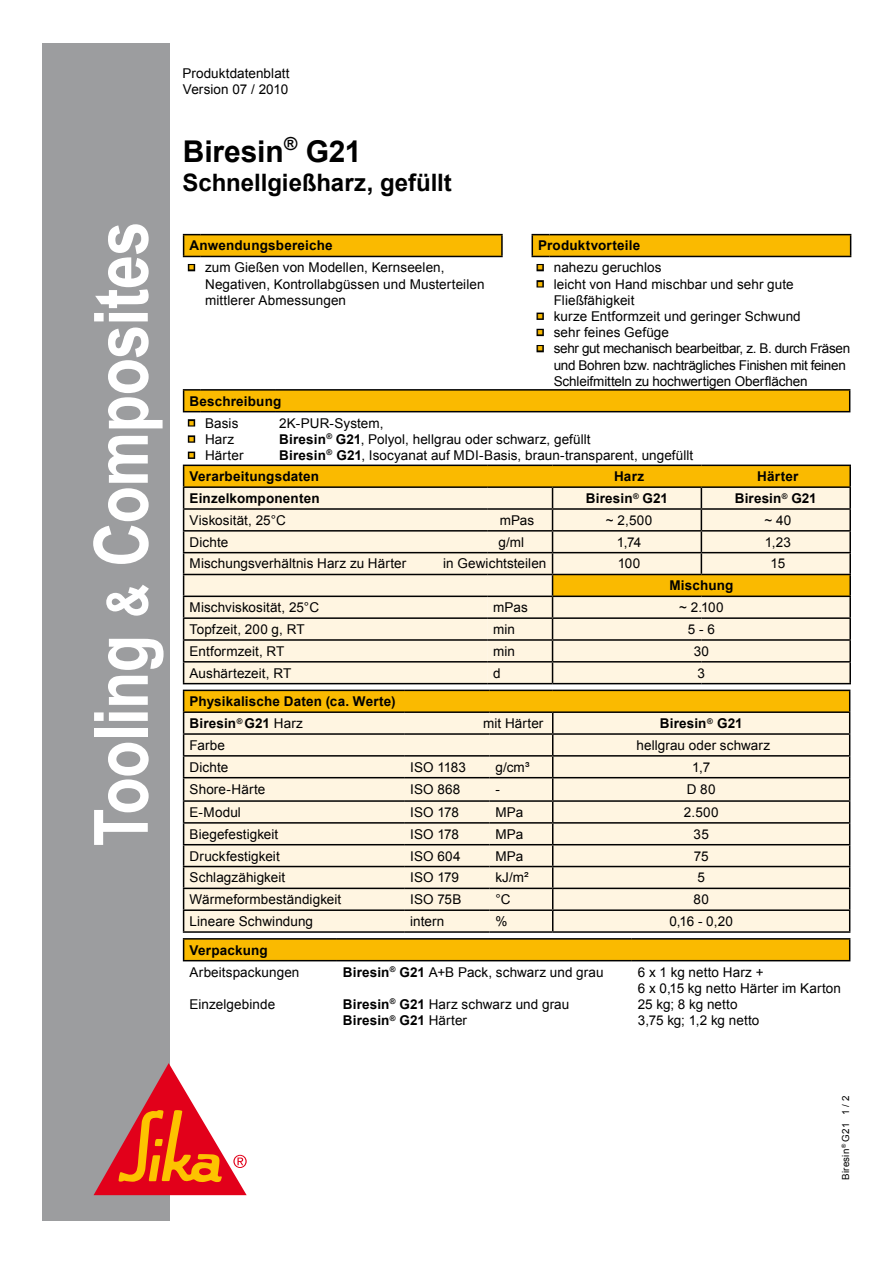
<style>
.page{position:relative;width:893px;height:1263px;background:#fff}
.page>*{position:absolute;margin:0;border:0;box-sizing:border-box;transform-origin:0 0}
.t1{font:700 75px "Arial Narrow";letter-spacing:-.01em;color:#fff}
.t2{font:700 30px "Arial";letter-spacing:-.005em;color:#000}
.t3{font:700 24px "Arial";color:#000}
.t4{font:13.5px/16.2px "Arial";letter-spacing:.005em;color:#000}
.t5{font:700 13.5px/21.9px "Arial";letter-spacing:.01em;color:#000}
.t6{font:9.75px "Arial";letter-spacing:.015em;color:#000}
.t7{font:7.5px/16.2px "Wingdings";color:#faba00;text-align:justify}
.s1{font-size:57px}
.s2{color:#faba00}
.s3{font-weight:700}
.s4{font-weight:400}
</style>
<div class="page">
<div style="left:43px;top:43px;width:127px;height:1177px;background:#9c9d9f"></div>
<svg style="left:94px;top:1063px;width:153px;height:132px"></svg>
<hr style="left:183px;top:690px;width:221px;height:1px;background:#000">
<hr style="left:404px;top:690px;width:85px;height:1px;background:#000">
<hr style="left:489px;top:690px;width:64px;height:1px;background:#000">
<hr style="left:553px;top:690px;width:297px;height:1px;background:#000">
<hr style="left:183px;top:931px;width:221px;height:2px;background:#000">
<hr style="left:553px;top:931px;width:297px;height:2px;background:#000">
<svg style="left:183px;top:691px;width:667px;height:240px"></svg>
<hr style="left:404px;top:931px;width:85px;height:2px;background:#000">
<hr style="left:489px;top:931px;width:64px;height:2px;background:#000">
<div style="left:184px;top:939px;width:666px;height:22px;background:#faba00"></div>
<hr style="left:183px;top:938px;width:154px;height:1px;background:#000">
<svg style="left:183px;top:939px;width:1px;height:21px"></svg>
<hr style="left:337px;top:938px;width:295px;height:1px;background:#000">
<hr style="left:632px;top:938px;width:218px;height:1px;background:#000">
<svg style="left:849px;top:939px;width:1px;height:21px"></svg>
<hr style="left:183px;top:960px;width:154px;height:1px;background:#000">
<hr style="left:337px;top:960px;width:295px;height:1px;background:#000">
<hr style="left:632px;top:960px;width:218px;height:1px;background:#000">
<svg style="left:183px;top:234px;width:668px;height:450px"></svg>
<h1 class="t1" style="left:65px;top:846px;width:626px;rotate:-90deg">Tooling <span class="s1">&amp;</span> Composites</h1>
<p class="t4" style="left:182px;top:65px;width:109px">Produktdatenblatt</p>
<p class="t4" style="left:183px;top:81px;width:107px">Version 07 / 2010</p>
<h2 class="t2" style="left:183px;top:132px;width:180px">Biresin<sup>®</sup> G21</h2>
<h3 class="t3" style="left:182px;top:167px;width:271px">Schnellgießharz, gefüllt</h3>
<p class="t5" style="left:190px;top:235px;width:145px">Anwendungsbereiche</p>
<p class="t4" style="left:205px;top:260px;width:281px;text-indent:-16px"><span class="s2">■</span> zum Gießen von Modellen, Kernseelen,<br>Negativen, Kontrollabgüssen und Musterteilen mittlerer Abmessungen</p>
<p class="t5" style="left:538px;top:235px;width:103px">Produktvorteile</p>
<p class="t7" style="left:537px;top:308px;width:7px">■ ■ ■</p>
<p class="t4" style="left:554px;top:260px;width:298px">nahezu geruchlos<br>leicht von Hand mischbar und sehr gute Fließfähigkeit<br>kurze Entformzeit und geringer Schwund<br>sehr feines Gefüge<br>sehr gut mechanisch bearbeitbar, z. B. durch Fräsen und Bohren bzw. nachträgliches Finishen mit feinen Schleifmitteln zu hochwertigen Oberflächen</p>
<p class="t5" style="left:190px;top:390px;width:93px">Beschreibung</p>
<p class="t7" style="left:189px;top:415px;width:7px">■ ■ ■</p>
<p class="t4" style="left:205px;top:415px;width:40px">Basis<br>Harz<br>Härter</p>
<p class="t4" style="left:279px;top:415px;width:415px">2K-PUR-System,<br><span class="s3">Biresin</span><sup>®</sup> <span class="s3">G21</span>, Polyol, hellgrau oder schwarz, gefüllt<br><span class="s3">Biresin</span><sup>®</sup> <span class="s3">G21</span>, Isocyanat auf MDI-Basis, braun-transparent, ungefüllt</p>
<p class="t5" style="left:190px;top:466px;width:131px">Verarbeitungsdaten</p>
<p class="t5" style="left:614px;top:466px;width:32px">Harz</p>
<p class="t5" style="left:757px;top:466px;width:43px">Härter</p>
<p class="t5" style="left:190px;top:488px;width:132px">Einzelkomponenten</p>
<p class="t5" style="left:586px;top:488px;width:84px">Biresin<sup>®</sup> G21</p>
<p class="t5" style="left:735px;top:488px;width:84px">Biresin<sup>®</sup> G21</p>
<p class="t4" style="left:190px;top:512px;width:98px">Viskosität, 25°C</p>
<p class="t4" style="left:500px;top:512px;width:36px">mPas</p>
<p class="t4" style="left:606px;top:512px;width:48px">~ 2,500</p>
<p class="t4" style="left:764px;top:512px;width:28px">~ 40</p>
<p class="t4" style="left:190px;top:534px;width:40px">Dichte</p>
<p class="t4" style="left:499px;top:534px;width:27px">g/ml</p>
<p class="t4" style="left:617px;top:534px;width:26px">1,74</p>
<p class="t4" style="left:765px;top:534px;width:28px">1,23</p>
<p class="t4" style="left:190px;top:556px;width:218px">Mischungsverhältnis Harz zu Härter</p>
<p class="t4" style="left:443px;top:556px;width:105px">in Gewichtsteilen</p>
<p class="t4" style="left:618px;top:556px;width:24px">100</p>
<p class="t4" style="left:771px;top:556px;width:16px">15</p>
<p class="t5" style="left:669px;top:575px;width:66px">Mischung</p>
<p class="t4" style="left:190px;top:599px;width:131px">Mischviskosität, 25°C</p>
<p class="t4" style="left:493px;top:599px;width:36px">mPas</p>
<p class="t4" style="left:679px;top:599px;width:46px">~ 2.100</p>
<p class="t4" style="left:190px;top:621px;width:117px">Topfzeit, 200 g, RT</p>
<p class="t4" style="left:493px;top:621px;width:23px">min</p>
<p class="t4" style="left:688px;top:621px;width:29px">5 - 6</p>
<p class="t4" style="left:190px;top:643px;width:96px">Entformzeit, RT</p>
<p class="t4" style="left:493px;top:643px;width:23px">min</p>
<p class="t4" style="left:694px;top:643px;width:17px">30</p>
<p class="t4" style="left:190px;top:665px;width:103px">Aushärtezeit, RT</p>
<p class="t4" style="left:493px;top:665px;width:9px">d</p>
<p class="t4" style="left:698px;top:665px;width:9px">3</p>
<p class="t5" style="left:190px;top:691px;width:208px">Physikalische Daten (ca. Werte)<br>Biresin<sup>®</sup> G21 <span class="s4">Harz</span></p>
<p class="t4" style="left:483px;top:715px;width:62px">mit Härter</p>
<p class="t5" style="left:660px;top:713px;width:84px">Biresin<sup>®</sup> G21</p>
<p class="t4" style="left:190px;top:737px;width:37px">Farbe</p>
<p class="t4" style="left:636px;top:737px;width:135px">hellgrau oder schwarz</p>
<p class="t4" style="left:190px;top:759px;width:40px">Dichte</p>
<p class="t4" style="left:410px;top:759px;width:57px">ISO 1183</p>
<p class="t4" style="left:495px;top:759px;width:36px">g/cm³</p>
<p class="t4" style="left:692px;top:759px;width:19px">1,7</p>
<p class="t4" style="left:190px;top:781px;width:77px">Shore-Härte</p>
<p class="t4" style="left:410px;top:781px;width:52px">ISO 868</p>
<p class="t4" style="left:495px;top:781px;width:6px">-</p>
<p class="t4" style="left:687px;top:781px;width:30px">D 80</p>
<p class="t4" style="left:190px;top:804px;width:53px">E-Modul</p>
<p class="t4" style="left:410px;top:804px;width:50px">ISO 178</p>
<p class="t4" style="left:495px;top:804px;width:29px">MPa</p>
<p class="t4" style="left:684px;top:804px;width:36px">2.500</p>
<p class="t4" style="left:190px;top:826px;width:90px">Biegefestigkeit</p>
<p class="t4" style="left:410px;top:826px;width:50px">ISO 178</p>
<p class="t4" style="left:495px;top:826px;width:29px">MPa</p>
<p class="t4" style="left:694px;top:826px;width:17px">35</p>
<p class="t4" style="left:190px;top:848px;width:92px">Druckfestigkeit</p>
<p class="t4" style="left:410px;top:848px;width:52px">ISO 604</p>
<p class="t4" style="left:495px;top:848px;width:29px">MPa</p>
<p class="t4" style="left:694px;top:848px;width:16px">75</p>
<p class="t4" style="left:190px;top:870px;width:97px">Schlagzähigkeit</p>
<p class="t4" style="left:410px;top:870px;width:51px">ISO 179</p>
<p class="t4" style="left:495px;top:870px;width:35px">kJ/m²</p>
<p class="t4" style="left:697px;top:870px;width:9px">5</p>
<p class="t4" style="left:190px;top:891px;width:153px">Wärmeformbeständigkeit</p>
<p class="t4" style="left:410px;top:891px;width:53px">ISO 75B</p>
<p class="t4" style="left:495px;top:891px;width:17px">°C</p>
<p class="t4" style="left:694px;top:891px;width:17px">80</p>
<p class="t4" style="left:190px;top:913px;width:125px">Lineare Schwindung</p>
<p class="t4" style="left:410px;top:913px;width:36px">intern</p>
<p class="t4" style="left:495px;top:913px;width:14px">%</p>
<p class="t4" style="left:669px;top:913px;width:65px">0,16 - 0,20</p>
<p class="t5" style="left:190px;top:939px;width:80px">Verpackung</p>
<p class="t4" style="left:190px;top:964px;width:111px">Arbeitspackungen</p>
<p class="t4" style="left:190px;top:996px;width:87px">Einzelgebinde</p>
<p class="t4" style="left:343px;top:964px;width:262px"><span class="s3">Biresin</span><sup>®</sup> <span class="s3">G21</span> A+B Pack, schwarz und grau</p>
<p class="t4" style="left:343px;top:996px;width:228px"><span class="s3">Biresin</span><sup>®</sup> <span class="s3">G21</span> Harz schwarz und grau<br><span class="s3">Biresin</span><sup>®</sup> <span class="s3">G21</span> Härter</p>
<p class="t4" style="left:638px;top:964px;width:205px">6 x 1 kg netto Harz +<br>6 x 0,15 kg netto Härter im Karton<br>25 kg; 8 kg netto<br>3,75 kg; 1,2 kg netto</p>
<p class="t6" style="left:839px;top:1180px;width:85px;rotate:-90deg">Biresin<sup>®</sup> G21 1 / 2</p>
</div>
